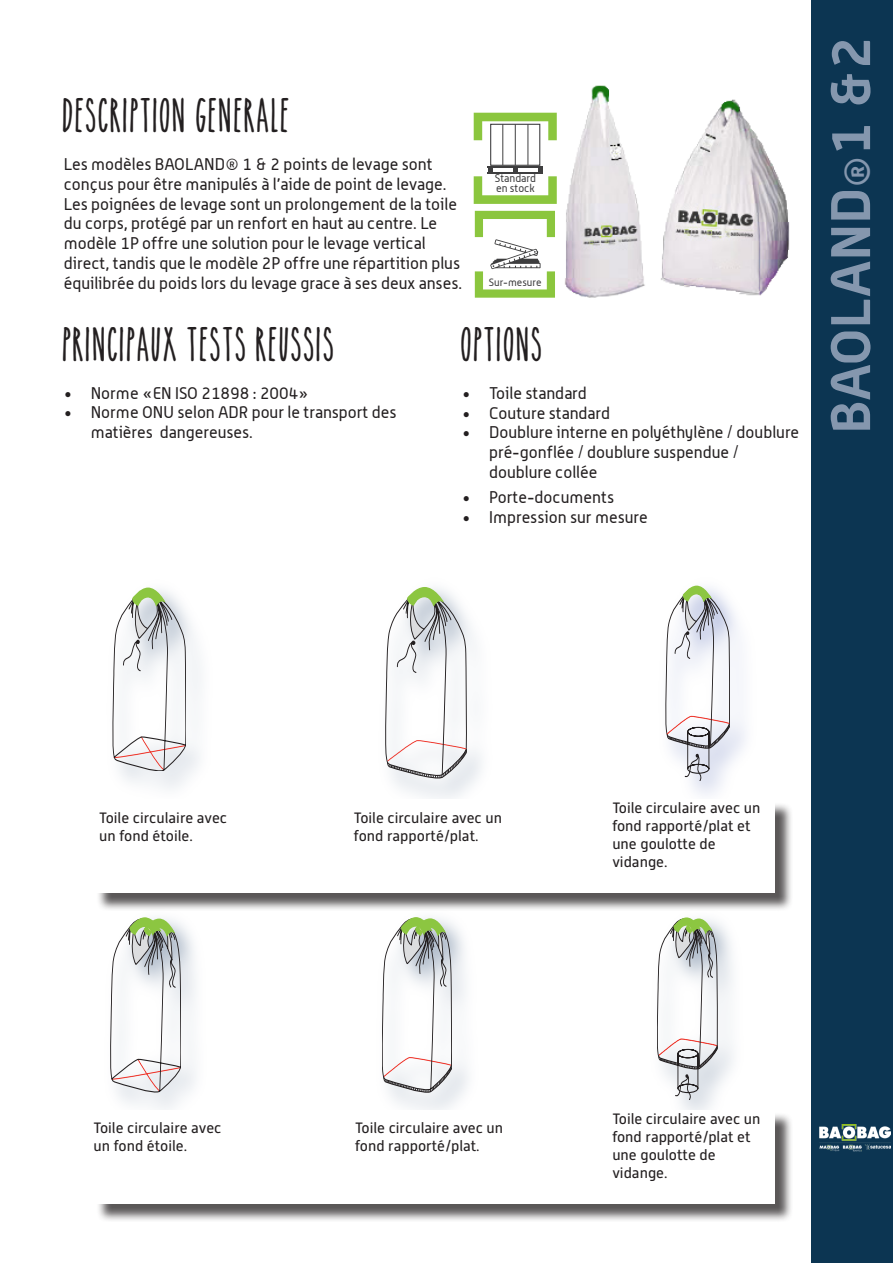
<style>
.page{position:relative;width:893px;height:1263px;background:#fff}
.page>*{position:absolute;margin:0;border:0;box-sizing:border-box;transform-origin:0 0}
.t1{font:700 54.75px "Alwyn";color:#8597ae;scale:1.05 1}
.t2{font:33px "The Skinnybold";color:#231f20}
.t3{font:16.5px/19.8px "Alwyn";color:#231f20}
.t4{font:15px/18px "Alwyn New";color:#231f20}
.t5{font:10.95px/9.8px "Alwyn";color:#3e3e3f}
.t6{font:10.5px "Alwyn";color:#3e3e3f}
.s1{font-size:36.45px}
</style>
<div class="page">
<svg style="left:112px;top:586px;width:82px;height:190px"></svg>
<svg style="left:384px;top:585px;width:92px;height:198px"></svg>
<img style="left:692px;top:585px;width:54px;height:210px">
<svg style="left:665px;top:586px;width:79px;height:197px"></svg>
<svg style="left:110px;top:915px;width:78px;height:182px"></svg>
<svg style="left:381px;top:915px;width:79px;height:182px"></svg>
<svg style="left:656px;top:917px;width:74px;height:185px"></svg>
<div style="left:811px;top:0;width:82px;height:1263px;background:#0c3552"></div>
<img style="left:819px;top:1124px;width:71px;height:28px">
<img style="left:555px;top:85px;width:235px;height:213px">
<svg style="left:475px;top:211px;width:80px;height:87px"></svg>
<div style="left:96px;top:802px;width:697px;height:110px;background:#231f20;opacity:.75"></div>
<div style="left:94px;top:799px;width:680px;height:94px;background:#fff"></div>
<div style="left:96px;top:1112px;width:697px;height:110px;background:#231f20;opacity:.75"></div>
<div style="left:94px;top:1110px;width:680px;height:93px;background:#fff"></div>
<svg style="left:474px;top:113px;width:83px;height:27px"></svg>
<hr style="left:488px;top:166px;width:55px;height:1px;background:#3e3e3f">
<svg style="left:474px;top:167px;width:83px;height:37px"></svg>
<div style="left:490px;top:124px;width:50px;height:42px;border:1px solid #3e3e3f"></div>
<hr style="left:503px;top:124px;width:1px;height:41px;background:#3e3e3f">
<hr style="left:528px;top:124px;width:1px;height:41px;background:#3e3e3f">
<hr style="left:515px;top:124px;width:1px;height:41px;background:#3e3e3f">
<p class="t2" style="left:64px;top:97px;width:230px">DESCRIPTION GENERALE</p>
<p class="t3" style="left:64px;top:154px;width:395px">Les modèles BAOLAND® 1 &amp; 2 points de levage sont conçus pour être manipulés à l’aide de point de levage.<br>Les poignées de levage sont un prolongement de la toile du corps, protégé par un renfort en haut au centre. Le modèle 1P offre une solution pour le levage vertical</p>
<p class="t3" style="left:64px;top:253px;width:400px">direct, tandis que le modèle 2P offre une répartition plus équilibrée du poids lors du levage grace à ses deux anses.</p>
<p class="t2" style="left:64px;top:326px;width:275px">PRINCIPAUX TESTS REUSSIS</p>
<p class="t3" style="left:64px;top:382px;width:247px">• Norme «EN ISO 21898 : 2004»</p>
<p class="t3" style="left:91px;top:402px;width:307px;text-indent:-27px">• Norme ONU selon ADR pour le transport des matières dangereuses.</p>
<p class="t5" style="left:495px;top:173px;width:43px">Standard en stock</p>
<p class="t6" style="left:489px;top:276px;width:54px">Sur-mesure</p>
<p class="t2" style="left:462px;top:326px;width:85px">OPTIONS</p>
<p class="t3" style="left:462px;top:383px;width:126px">• Toile standard</p>
<p class="t3" style="left:462px;top:403px;width:150px">• Couture standard</p>
<p class="t3" style="left:489px;top:422px;width:312px;text-indent:-27px">• Doublure interne en polyéthylène / doublure pré-gonflée / doublure suspendue / doublure collée</p>
<p class="t3" style="left:462px;top:487px;width:154px">• Porte-documents</p>
<p class="t3" style="left:462px;top:507px;width:187px">• Impression sur mesure</p>
<p class="t1" style="left:816px;top:434px;width:380px;rotate:-90deg">BAOLAND<span class="s1">®</span>1 &amp;2</p>
<p class="t4" style="left:99px;top:808px;width:129px">Toile circulaire avec un fond étoile.</p>
<p class="t4" style="left:354px;top:808px;width:150px">Toile circulaire avec un fond rapporté/plat.</p>
<p class="t4" style="left:612px;top:799px;width:150px">Toile circulaire avec un fond rapporté/plat et une goulotte de vidange.</p>
<p class="t4" style="left:94px;top:1119px;width:129px">Toile circulaire avec un fond étoile.</p>
<p class="t4" style="left:612px;top:1109px;width:150px">Toile circulaire avec un fond rapporté/plat et une goulotte de vidange.</p>
<p class="t4" style="left:355px;top:1119px;width:150px">Toile circulaire avec un fond rapporté/plat.</p>
</div>
